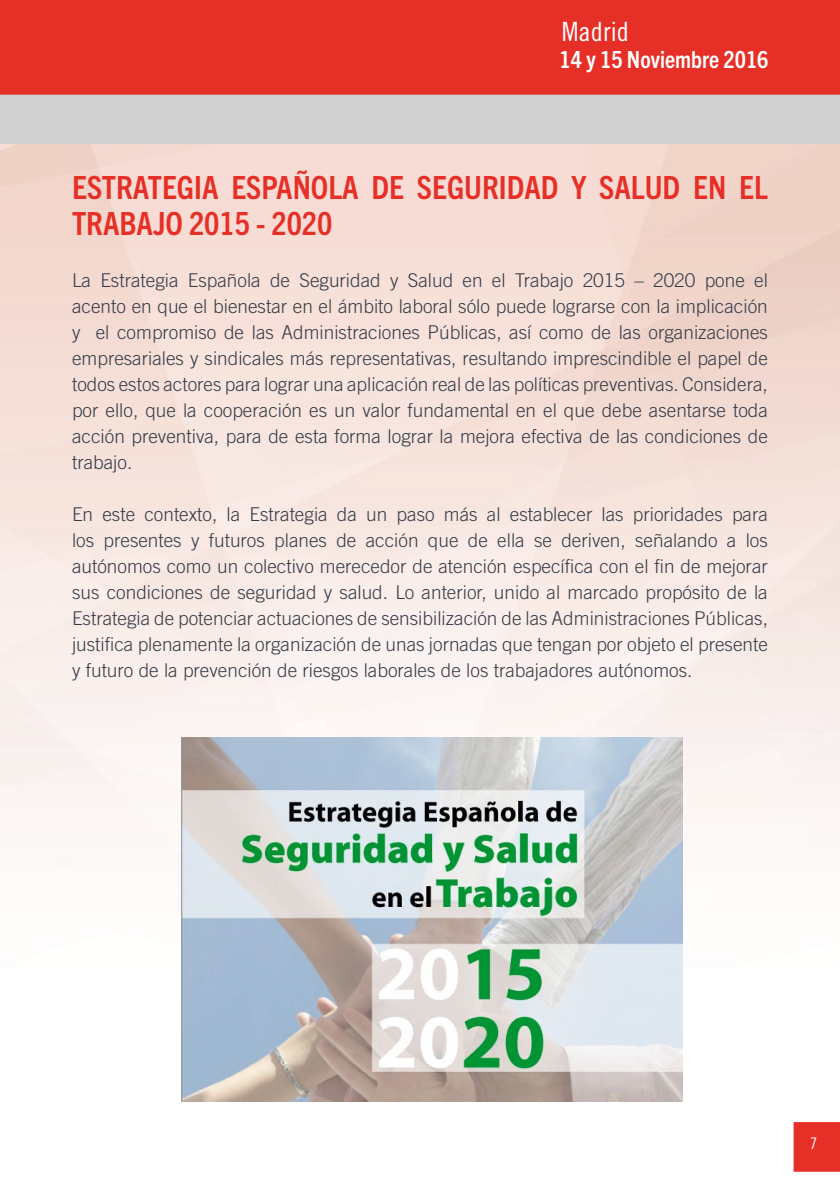
<style>
.page{position:relative;width:840px;height:1191px;background:#fff}
.page>*{position:absolute;margin:0;border:0;box-sizing:border-box;transform-origin:0 0}
.t1{font:700 condensed 32px/36px "Trade Gothic Next LT Pro";color:#e63027}
.t2{font:26.6px "Trade Gothic LT Std Cn 18";color:#fff}
.t3{font:700 condensed 23.6px "Trade Gothic Next LT Pro";color:#fff}
.t4{font:300 19px/26px "Trade Gothic LT Std";color:#363c47;text-align:justify}
.t5{font:16px "Trade Gothic LT Std Cn 18";color:#fff}
</style>
<div class="page">
<img style="left:0;top:144px;width:839px;height:1028px">
<div style="left:0;top:94px;width:839px;height:50px;background:#d0d0d0"></div>
<div style="left:0;top:0;width:839px;height:95px;background:#e63027"></div>
<img style="left:181px;top:737px;width:501px;height:364px">
<div style="left:793px;top:1122px;width:46px;height:49px;background:#e63027"></div>
<h2 class="t2" style="left:561px;top:16px;width:69px">Madrid</h2>
<p class="t3" style="left:559px;top:43px;width:210px">14 y 15 Noviembre 2016</p>
<h1 class="t1" style="left:72px;top:167px;width:697px">ESTRATEGIA ESPAÑOLA DE SEGURIDAD Y SALUD EN EL<br>TRABAJO 2015 - 2020</h1>
<p class="t4" style="left:72px;top:267px;width:697px">La Estrategia Española de Seguridad y Salud en el Trabajo 2015 – 2020 pone el acento en que el bienestar en el ámbito laboral sólo puede lograrse con la implicación y el compromiso de las Administraciones Públicas, así como de las organizaciones empresariales y sindicales más representativas, resultando imprescindible el papel de todos estos actores para lograr una aplicación real de las políticas preventivas. Considera, por ello, que la cooperación es un valor fundamental en el que debe asentarse toda acción preventiva, para de esta forma lograr la mejora efectiva de las condiciones de trabajo.</p>
<p class="t4" style="left:72px;top:501px;width:697px">En este contexto, la Estrategia da un paso más al establecer las prioridades para los presentes y futuros planes de acción que de ella se deriven, señalando a los autónomos como un colectivo merecedor de atención específica con el fin de mejorar sus condiciones de seguridad y salud. Lo anterior, unido al marcado propósito de la Estrategia de potenciar actuaciones de sensibilización de las Administraciones Públicas, justifica plenamente la organización de unas jornadas que tengan por objeto el presente y futuro de la prevención de riesgos laborales de los trabajadores autónomos.</p>
<p class="t5" style="left:809px;top:1133px;width:9px">7</p>
</div>
